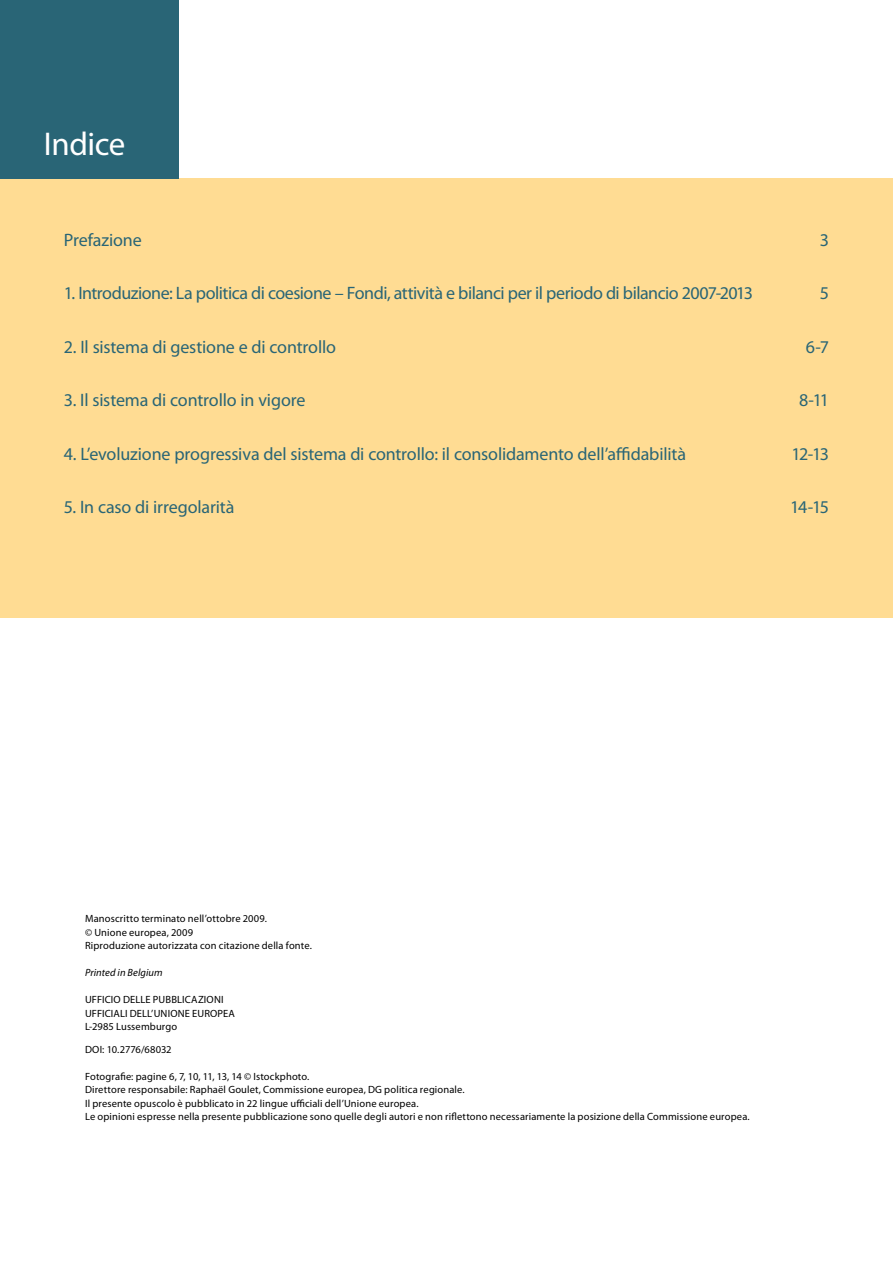
<style>
.page{position:relative;width:893px;height:1263px;background:#fff}
.page>*{position:absolute;margin:0;border:0;box-sizing:border-box;transform-origin:0 0}
.t1{font:33px "Myriad Pro";letter-spacing:-.015em;color:#fff}
.t2{font:18px "Myriad Pro";letter-spacing:-.01em;color:#296576}
.t3{font:18px "Myriad Pro";letter-spacing:-.03em;color:#296576}
.t4{font:10.5px/13.5px "Myriad Pro";letter-spacing:.015em;color:#000}
.t5{font:italic 10.5px "Myriad Pro";letter-spacing:.01em;color:#000}
</style>
<div class="page">
<div style="left:0;top:179px;width:893px;height:439px;background:#ffdc93"></div>
<div style="left:0;top:0;width:179px;height:179px;background:#296576"></div>
<h1 class="t1" style="left:44px;top:126px;width:83px">Indice</h1>
<h2 class="t2" style="left:64px;top:230px;width:80px">Prefazione</h2>
<h2 class="t2" style="left:820px;top:230px;width:11px">3</h2>
<h2 class="t3" style="left:64px;top:283px;width:691px">1. Introduzione: La politica di coesione – Fondi, attività e bilanci per il periodo di bilancio 2007-2013</h2>
<h2 class="t2" style="left:820px;top:283px;width:11px">5</h2>
<h2 class="t2" style="left:64px;top:337px;width:274px">2. Il sistema di gestione e di controllo</h2>
<h2 class="t2" style="left:806px;top:337px;width:25px">6-7</h2>
<h2 class="t2" style="left:64px;top:390px;width:243px">3. Il sistema di controllo in vigore</h2>
<h2 class="t2" style="left:799px;top:390px;width:32px">8-11</h2>
<h2 class="t2" style="left:64px;top:444px;width:624px">4. L’evoluzione progressiva del sistema di controllo: il consolidamento dell’affidabilità</h2>
<h2 class="t2" style="left:791px;top:444px;width:39px">12-13</h2>
<h2 class="t2" style="left:64px;top:497px;width:172px">5. In caso di irregolarità</h2>
<h2 class="t2" style="left:790px;top:497px;width:40px">14-15</h2>
<p class="t4" style="left:85px;top:912px;width:228px">Manoscritto terminato nell’ottobre 2009.<br>© Unione europea, 2009<br>Riproduzione autorizzata con citazione della fonte.</p>
<p class="t5" style="left:85px;top:967px;width:79px">Printed in Belgium</p>
<p class="t4" style="left:85px;top:993px;width:151px">UFFICIO DELLE PUBBLICAZIONI<br>UFFICIALI DELL’UNIONE EUROPEA<br>L-2985 Lussemburgo</p>
<p class="t4" style="left:85px;top:1042px;width:88px">DOI: 10.2776/68032</p>
<p class="t4" style="left:85px;top:1069px;width:666px">Fotografie: pagine 6, 7, 10, 11, 13, 14 © Istockphoto.<br>Direttore responsabile: Raphaël Goulet, Commissione europea, DG politica regionale.<br>Il presente opuscolo è pubblicato in 22 lingue ufficiali dell’Unione europea.<br>Le opinioni espresse nella presente pubblicazione sono quelle degli autori e non riflettono necessariamente la posizione della Commissione europea.</p>
</div>
